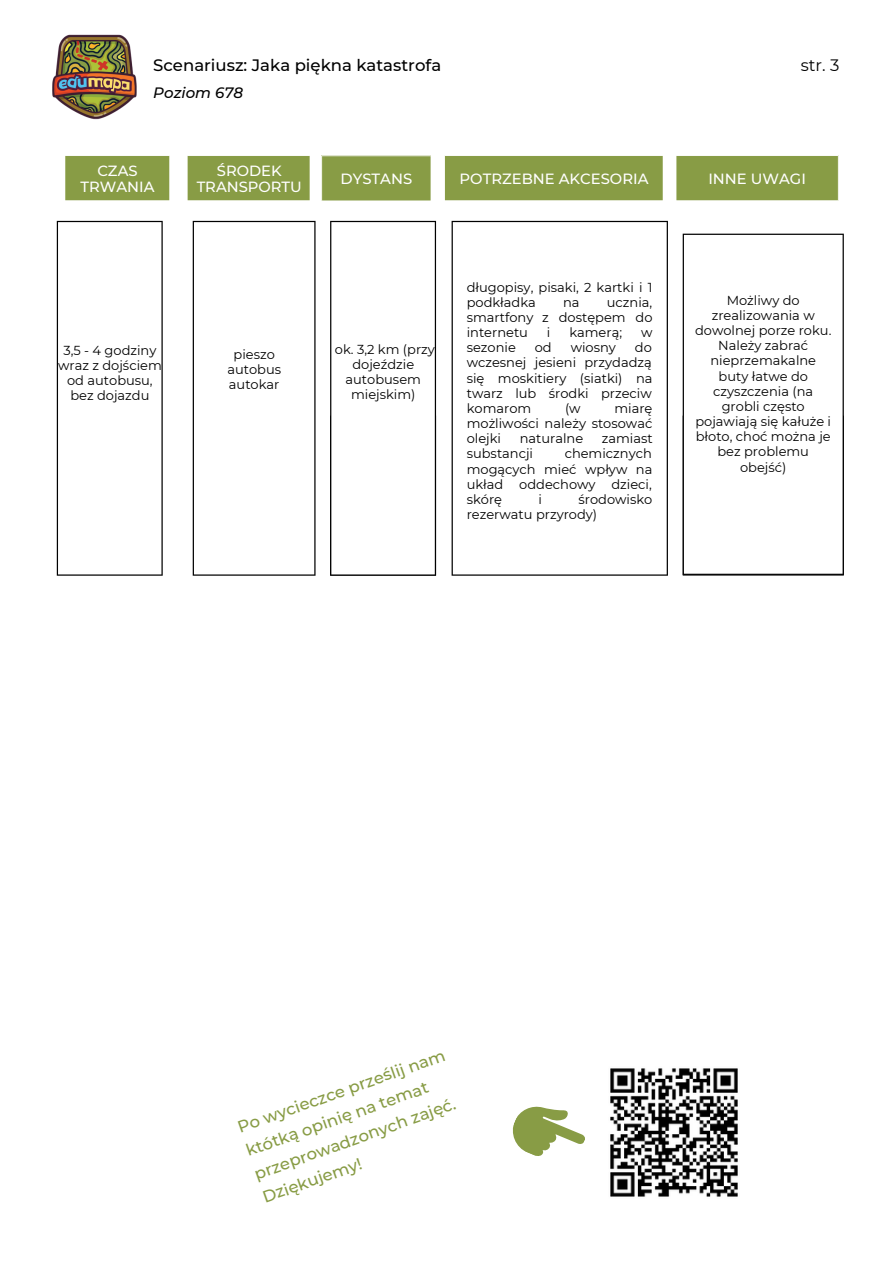
<style>
.page{position:relative;width:894px;height:1264px;background:#fff}
.page>*{position:absolute;margin:0;border:0;box-sizing:border-box;transform-origin:0 0}
.t1{font:500 16.5px/24.6px "Montserrat";color:#889c45}
.t2{font:500 16.5px "Montserrat";color:#000}
.t3{font:16.5px "Montserrat";color:#000}
.t4{font:italic 500 15px "Montserrat";color:#000}
.t5{font:500 14.7px/15.8px "Montserrat";color:#fff;text-align:center}
.t6{font:13.05px/15.1px "Montserrat";color:#000;text-align:justify}
</style>
<div class="page">
<div style="left:187px;top:155px;width:123px;height:46px;background:#889c45"></div>
<hr style="left:187px;top:156px;width:1px;height:44px;background:#fff">
<hr style="left:309px;top:156px;width:1px;height:44px;background:#fff">
<hr style="left:187px;top:200px;width:122px;height:1px;background:#fff">
<hr style="left:187px;top:155px;width:122px;height:1px;background:#fff">
<div style="left:65px;top:155px;width:105px;height:46px;background:#889c45"></div>
<hr style="left:169px;top:156px;width:1px;height:44px;background:#fff">
<hr style="left:65px;top:200px;width:104px;height:1px;background:#fff">
<hr style="left:65px;top:155px;width:104px;height:1px;background:#fff">
<div style="left:321px;top:156px;width:110px;height:45px;background:#889c45"></div>
<hr style="left:321px;top:156px;width:1px;height:44px;background:#fff">
<hr style="left:430px;top:156px;width:1px;height:44px;background:#fff">
<hr style="left:322px;top:200px;width:108px;height:1px;background:#fff">
<div style="left:444px;top:155px;width:219px;height:46px;background:#889c45"></div>
<hr style="left:444px;top:156px;width:1px;height:44px;background:#fff">
<hr style="left:662px;top:156px;width:1px;height:44px;background:#fff">
<hr style="left:445px;top:200px;width:217px;height:1px;background:#fff">
<hr style="left:445px;top:155px;width:217px;height:1px;background:#fff">
<div style="left:675px;top:155px;width:163px;height:46px;background:#889c45"></div>
<hr style="left:675px;top:156px;width:1px;height:44px;background:#fff">
<hr style="left:837px;top:156px;width:1px;height:44px;background:#fff">
<hr style="left:676px;top:200px;width:161px;height:1px;background:#fff">
<hr style="left:676px;top:155px;width:161px;height:1px;background:#fff">
<hr style="left:57px;top:222px;width:1px;height:352px;background:#000">
<hr style="left:161px;top:222px;width:2px;height:352px;background:#000">
<hr style="left:58px;top:574px;width:103px;height:1px;background:#000">
<hr style="left:58px;top:221px;width:103px;height:1px;background:#000">
<hr style="left:193px;top:222px;width:1px;height:352px;background:#000">
<hr style="left:314px;top:222px;width:1px;height:352px;background:#000">
<hr style="left:194px;top:574px;width:120px;height:1px;background:#000">
<hr style="left:194px;top:221px;width:120px;height:1px;background:#000">
<hr style="left:330px;top:222px;width:1px;height:352px;background:#000">
<hr style="left:434px;top:222px;width:2px;height:352px;background:#000">
<hr style="left:331px;top:574px;width:103px;height:1px;background:#000">
<hr style="left:331px;top:221px;width:103px;height:1px;background:#000">
<hr style="left:682px;top:235px;width:1px;height:338px;background:#000">
<hr style="left:842px;top:235px;width:1px;height:338px;background:#000">
<hr style="left:683px;top:573px;width:159px;height:2px;background:#000">
<hr style="left:683px;top:234px;width:159px;height:1px;background:#000">
<hr style="left:451px;top:222px;width:1px;height:352px;background:#000">
<hr style="left:666px;top:222px;width:1px;height:352px;background:#000">
<hr style="left:452px;top:574px;width:214px;height:1px;background:#000">
<hr style="left:452px;top:221px;width:214px;height:1px;background:#000">
<img style="left:52px;top:34px;width:85px;height:86px">
<img style="left:610px;top:1068px;width:128px;height:129px">
<svg style="left:512px;top:1106px;width:73px;height:50px"></svg>
<p class="t2" style="left:153px;top:55px;width:289px">Scenariusz: Jaka piękna katastrofa</p>
<p class="t4" style="left:153px;top:83px;width:91px">Poziom 678</p>
<p class="t3" style="left:800px;top:55px;width:40px">str. 3</p>
<p class="t5" style="left:80px;top:163px;width:75px">CZAS<br>TRWANIA</p>
<p class="t5" style="left:217px;top:163px;width:66px">ŚRODEK</p>
<p class="t5" style="left:197px;top:178px;width:107px">TRANSPORTU</p>
<p class="t5" style="left:340px;top:171px;width:73px">DYSTANS</p>
<p class="t5" style="left:459px;top:171px;width:190px">POTRZEBNE AKCESORIA</p>
<p class="t5" style="left:708px;top:171px;width:99px">INNE UWAGI</p>
<p class="t6" style="left:58px;top:342px;width:105px;text-align:center">3,5 - 4 godziny wraz z dojściem od autobusu, bez dojazdu</p>
<p class="t6" style="left:335px;top:342px;width:101px;text-align:center">ok. 3,2 km (przy dojeździe autobusem miejskim)</p>
<p class="t6" style="left:233px;top:347px;width:43px">pieszo</p>
<p class="t6" style="left:227px;top:362px;width:55px">autobus</p>
<p class="t6" style="left:229px;top:377px;width:52px">autokar</p>
<p class="t6" style="left:466px;top:279px;width:187px">długopisy, pisaki, 2 kartki i 1 podkładka</p>
<p class="t6" style="left:466px;top:294px;width:187px;text-indent:140px">ucznia, smartfony z dostępem do internetu</p>
<p class="t6" style="left:563px;top:294px;width:18px">na</p>
<p class="t6" style="left:547px;top:325px;width:5px">i</p>
<p class="t6" style="left:569px;top:325px;width:54px">kamerą;</p>
<p class="t6" style="left:641px;top:325px;width:13px">w</p>
<p class="t6" style="left:466px;top:340px;width:187px;text-indent:168px">do wczesnej jesieni przydadzą się moskitiery (siatki) na twarz lub środki przeciw komarom</p>
<p class="t6" style="left:466px;top:340px;width:51px">sezonie</p>
<p class="t6" style="left:534px;top:340px;width:18px">od</p>
<p class="t6" style="left:570px;top:340px;width:47px">wiosny</p>
<p class="t6" style="left:466px;top:401px;width:187px;text-indent:148px">miarę możliwości należy stosować olejki</p>
<p class="t6" style="left:565px;top:401px;width:17px">(w</p>
<p class="t6" style="left:519px;top:431px;width:65px">naturalne</p>
<p class="t6" style="left:601px;top:431px;width:52px">zamiast</p>
<p class="t6" style="left:466px;top:446px;width:68px">substancji</p>
<p class="t6" style="left:466px;top:446px;width:187px;text-indent:98px">chemicznych mogących mieć wpływ na układ oddechowy dzieci, skórę</p>
<p class="t6" style="left:466px;top:491px;width:187px;text-indent:112px">środowisko rezerwatu przyrody)</p>
<p class="t6" style="left:538px;top:491px;width:5px">i</p>
<p class="t6" style="left:694px;top:292px;width:138px;text-align:center">Możliwy do zrealizowania w dowolnej porze roku.<br>Należy zabrać nieprzemakalne buty łatwe do czyszczenia (na grobli często pojawiają się kałuże i błoto, choć można je bez problemu obejść)</p>
<p class="t1" style="left:234px;top:1116px;width:221px;rotate:-20deg">Po wycieczce prześlij nam któtką opinię na temat przeprowadzonych zajęć.<br>Dziękujemy!</p>
</div>
